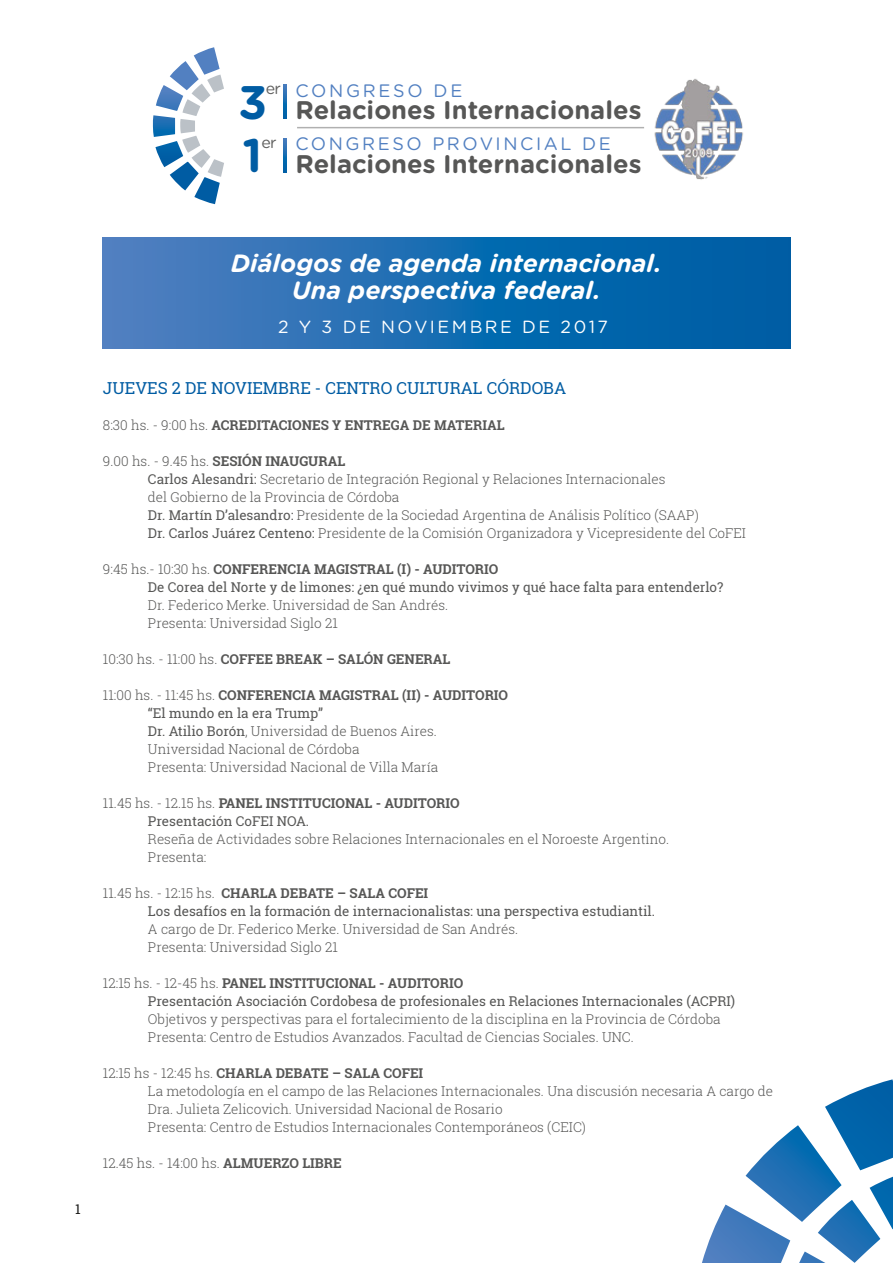
<style>
.page{position:relative;width:893px;height:1263px;background:#fff}
.page>*{position:absolute;margin:0;border:0;box-sizing:border-box;transform-origin:0 0}
.t1{font:700 25.5px "Gotham Rounded";color:#575756}
.t2{font:italic 700 24.9px/27.9px "Gotham Rounded";color:#fff;text-align:center}
.t3{font:18px "Gotham Rounded";letter-spacing:.14em;color:#5280c1}
.t4{font:17.55px "Gotham Rounded";letter-spacing:.14em;color:#fff}
.t5{font:16.5px "Roboto Slab";color:#005ca3}
.t6{font:15.9px "Gotham Rounded";color:#616160}
.t7{font:300 13.5px/18px "Roboto Slab";color:#575756}
.t8{font:13.5px/18px "Roboto Slab";color:#575756}
.t9{font:700 13.5px/18px "Roboto Slab";color:#575756}
.t10{font:13.5px "Roboto Slab";color:#1d1d1b}
.s1{font-size:46.95px;color:#005ca3}
.s2{font-weight:300}
.s3{font-weight:700}
.s4{font-weight:400}
</style>
<div class="page">
<svg style="left:702px;top:1079px;width:191px;height:184px"></svg>
<svg style="left:103px;top:237px;width:687px;height:111px;background:#1b6db1"></svg>
<img style="left:654px;top:78px;width:89px;height:102px">
<svg style="left:153px;top:47px;width:71px;height:157px"></svg>
<svg style="left:284px;top:85px;width:3px;height:34px"></svg>
<svg style="left:284px;top:138px;width:3px;height:34px"></svg>
<hr style="left:297px;top:127px;width:347px;height:1px;background:#b0b0b0">
<h3 class="t3" style="left:295px;top:78px;width:168px">CONGRESO DE</h3>
<p class="t6" style="left:266px;top:78px;width:17px">er</p>
<h1 class="t1" style="left:238px;top:91px;width:405px"><span class="s1">3</span> Relaciones Internacionales</h1>
<h3 class="t3" style="left:295px;top:132px;width:317px">CONGRESO PROVINCIAL DE</h3>
<h1 class="t1" style="left:243px;top:145px;width:400px"><span class="s1">1</span> Relaciones Internacionales</h1>
<p class="t6" style="left:261px;top:131px;width:17px">er</p>
<p class="t10" style="left:75px;top:1200px;width:7px">1</p>
<h2 class="t2" style="left:231px;top:248px;width:433px">Diálogos de agenda internacional.<br>Una perspectiva federal.</h2>
<p class="t4" style="left:278px;top:315px;width:331px">2 Y 3 DE NOVIEMBRE DE 2017</p>
<p class="t5" style="left:103px;top:376px;width:465px">JUEVES 2 DE NOVIEMBRE - CENTRO CULTURAL CÓRDOBA</p>
<p class="t9" style="left:103px;top:415px;width:403px"><span class="s2">8:30 hs. - 9:00 hs.</span> ACREDITACIONES Y ENTREGA DE MATERIAL</p>
<p class="t7" style="left:148px;top:451px;width:600px;text-indent:-45px">9.00 hs. - 9.45 hs. <span class="s3">SESIÓN INAUGURAL<br></span><span class="s4">Carlos Alesandri:</span> Secretario de Integración Regional y Relaciones Internacionales<br>del Gobierno de la Provincia de Córdoba<br><span class="s4">Dr. Martín D’alesandro:</span> Presidente de la Sociedad Argentina de Análisis Político (SAAP)<br><span class="s4">Dr. Carlos Juárez Centeno:</span> Presidente de la Comisión Organizadora y Vicepresidente del CoFEI</p>
<p class="t8" style="left:148px;top:559px;width:577px;text-indent:-45px"><span class="s2">9:45 hs.- 10:30 hs.</span> <span class="s3">CONFERENCIA MAGISTRAL (I) - AUDITORIO<br></span>De Corea del Norte y de limones: ¿en qué mundo vivimos y qué hace falta para entenderlo?</p>
<p class="t7" style="left:148px;top:595px;width:302px">Dr. Federico Merke. Universidad de San Andrés.<br>Presenta: Universidad Siglo 21</p>
<p class="t9" style="left:103px;top:649px;width:349px"><span class="s2">10:30 hs. - 11:00 hs.</span> COFFEE BREAK – SALÓN GENERAL</p>
<p class="t7" style="left:148px;top:685px;width:362px;text-indent:-45px">11:00 hs. - 11:45 hs. <span class="s3">CONFERENCIA MAGISTRAL (II) - AUDITORIO </span><span class="s4">“El mundo en la era Trump”<br>Dr. Atilio Borón</span>, Universidad de Buenos Aires.<br>Universidad Nacional de Córdoba<br>Presenta: Universidad Nacional de Villa María</p>
<p class="t9" style="left:148px;top:793px;width:313px;text-indent:-45px"><span class="s2">11.45 hs. - 12.15 hs.</span> PANEL INSTITUCIONAL - AUDITORIO<br><span class="s4">Presentación CoFEI NOA.</span></p>
<p class="t7" style="left:148px;top:829px;width:523px">Reseña de Actividades sobre Relaciones Internacionales en el Noroeste Argentino.<br>Presenta:</p>
<p class="t8" style="left:148px;top:883px;width:509px;text-indent:-45px"><span class="s2">11.45 hs. - 12:15 hs.</span> <span class="s3">CHARLA DEBATE – SALA COFEI<br></span>Los desafíos en la formación de internacionalistas: una perspectiva estudiantil.</p>
<p class="t7" style="left:148px;top:919px;width:372px">A cargo de Dr. Federico Merke. Universidad de San Andrés.<br>Presenta: Universidad Siglo 21</p>
<p class="t8" style="left:148px;top:973px;width:589px;text-indent:-45px"><span class="s2">12:15 hs. - 12-45 hs.</span> <span class="s3">PANEL INSTITUCIONAL - AUDITORIO<br></span>Presentación Asociación Cordobesa de profesionales en Relaciones Internacionales (ACPRI)</p>
<p class="t7" style="left:148px;top:1009px;width:574px">Objetivos y perspectivas para el fortalecimiento de la disciplina en la Provincia de Córdoba<br>Presenta: Centro de Estudios Avanzados. Facultad de Ciencias Sociales. UNC.</p>
<p class="t7" style="left:148px;top:1063px;width:627px;text-indent:-45px">12:15 hs - 12:45 hs. <span class="s3">CHARLA DEBATE – SALA COFEI<br></span>La metodología en el campo de las Relaciones Internacionales. Una discusión necesaria A cargo de Dra. Julieta Zelicovich. Universidad Nacional de Rosario<br>Presenta: Centro de Estudios Internacionales Contemporáneos (CEIC)</p>
<p class="t7" style="left:103px;top:1153px;width:240px">12.45 hs. - 14:00 hs. <span class="s3">ALMUERZO LIBRE</span></p>
</div>
